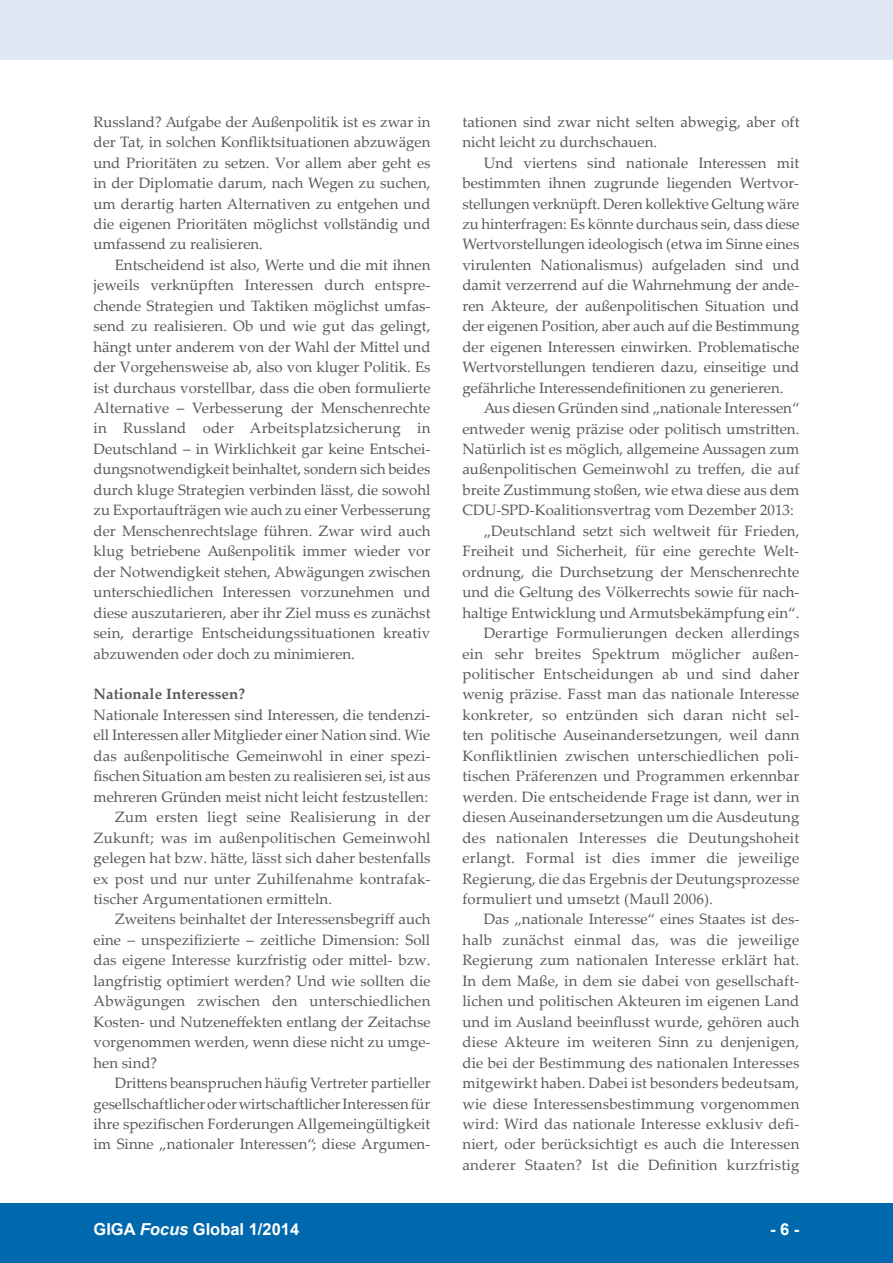
<style>
.page{position:relative;width:893px;height:1263px;background:#fff}
.page>*{position:absolute;margin:0;border:0;box-sizing:border-box;transform-origin:0 0}
.t1{font:700 16.5px "Arial";color:#fff}
.t2{font:15px/20.4px "Palatino Linotype";letter-spacing:.005em;color:#57585a;text-align:justify}
.t3{font:700 15px "Palatino Linotype";letter-spacing:.01em;color:#57585a}
.s1{font-style:italic}
</style>
<div class="page">
<div style="left:0;top:1203px;width:893px;height:60px;background:#0068ac"></div>
<div style="left:0;top:0;width:893px;height:60px;background:#dfe8f4"></div>
<p class="t2" style="left:94px;top:111px;width:338px">Russland? Aufgabe der Außenpolitik ist es zwar in der Tat, in solchen Konfliktsituationen abzuwägen und Prioritäten zu setzen. Vor allem aber geht es in der Diplomatie darum, nach Wegen zu suchen, um derartig harten Alternativen zu entgehen und die eigenen Prioritäten möglichst vollständig und umfassend zu realisieren.</p>
<p class="t2" style="left:94px;top:254px;width:339px;text-indent:21px">Entscheidend ist also, Werte und die mit ihnen jeweils verknüpften Interessen durch entspre&shy;chende Strategien und Taktiken möglichst umfas&shy;send zu realisieren. Ob und wie gut das gelingt, hängt unter anderem von der Wahl der Mittel und der Vorgehensweise ab, also von kluger Politik. Es ist durchaus vorstellbar, dass die oben formulierte Alternative ‒ Verbesserung der Menschenrechte in Russland oder Arbeitsplatzsicherung in Deutschland ‒ in Wirklichkeit gar keine Entschei&shy;dungsnotwendigkeit beinhaltet, sondern sich beides durch kluge Strategien verbinden lässt, die sowohl zu Exportaufträgen wie auch zu einer Verbesserung der Menschenrechtslage führen. Zwar wird auch klug betriebene Außenpolitik immer wieder vor der Notwendigkeit stehen, Abwägungen zwischen unterschiedlichen Interessen vorzunehmen und diese auszutarieren, aber ihr Ziel muss es zunächst sein, derartige Entscheidungssituationen kreativ abzuwenden oder doch zu minimieren.</p>
<p class="t3" style="left:94px;top:684px;width:153px">Nationale Interessen?</p>
<p class="t2" style="left:94px;top:704px;width:338px">Nationale Interessen sind Interessen, die tendenzi-</p>
<p class="t2" style="left:94px;top:724px;width:338px">ell Interessen aller Mitglieder einer Nation sind. Wie</p>
<p class="t2" style="left:94px;top:745px;width:338px">das außenpolitische Gemeinwohl in einer spezi-</p>
<p class="t2" style="left:94px;top:765px;width:338px">fischen Situation am besten zu realisieren sei, ist aus</p>
<p class="t2" style="left:94px;top:786px;width:336px">mehreren Gründen meist nicht leicht festzustellen:</p>
<p class="t2" style="left:115px;top:806px;width:317px">Zum ersten liegt seine Realisierung in der</p>
<p class="t2" style="left:94px;top:827px;width:339px">Zukunft; was im außenpolitischen Gemeinwohl</p>
<p class="t2" style="left:94px;top:847px;width:338px">gelegen hat bzw. hätte, lässt sich daher bestenfalls</p>
<p class="t2" style="left:94px;top:868px;width:339px">ex post und nur unter Zuhilfenahme kontrafak-</p>
<p class="t2" style="left:94px;top:888px;width:240px">tischer Argumentationen ermitteln.</p>
<p class="t2" style="left:115px;top:908px;width:317px">Zweitens beinhaltet der Interessensbegriff auch</p>
<p class="t2" style="left:94px;top:929px;width:338px">eine – unspezifizierte – zeitliche Dimension: Soll</p>
<p class="t2" style="left:94px;top:949px;width:339px">das eigene Interesse kurzfristig oder mittel- bzw.</p>
<p class="t2" style="left:94px;top:970px;width:338px">langfristig optimiert werden? Und wie sollten die</p>
<p class="t2" style="left:94px;top:990px;width:338px">Abwägungen zwischen den unterschiedlichen</p>
<p class="t2" style="left:94px;top:1011px;width:338px">Kosten- und Nutzeneffekten entlang der Zeitachse</p>
<p class="t2" style="left:94px;top:1031px;width:338px">vorgenommen werden, wenn diese nicht zu umge-</p>
<p class="t2" style="left:94px;top:1052px;width:65px">hen sind?</p>
<p class="t2" style="left:115px;top:1072px;width:317px">Drittens beanspruchen häufig Vertreter partieller</p>
<p class="t2" style="left:94px;top:1093px;width:338px">gesellschaftlicher oder wirtschaftlicher Interessen für</p>
<p class="t2" style="left:94px;top:1113px;width:338px">ihre spezifischen Forderungen Allgemeingültigkeit</p>
<p class="t2" style="left:94px;top:1133px;width:337px">im Sinne „nationaler Interessen“; diese Argumen-</p>
<p class="t2" style="left:462px;top:111px;width:339px">tationen sind zwar nicht selten abwegig, aber oft nicht leicht zu durchschauen.</p>
<p class="t2" style="left:462px;top:152px;width:339px;text-indent:21px">Und viertens sind nationale Interessen mit bestimmten ihnen zugrunde liegenden Wertvor&shy;stellungen verknüpft. Deren kollektive Geltung wäre zu hinterfragen: Es könnte durchaus sein, dass diese Wertvorstellungen ideologisch (etwa im Sinne eines virulenten Nationalismus) aufgeladen sind und damit verzerrend auf die Wahrnehmung der ande&shy;ren Akteure, der außenpolitischen Situation und der eigenen Position, aber auch auf die Bestimmung der eigenen Interessen einwirken. Problematische Wertvorstellungen tendieren dazu, einseitige und gefährliche Interessendefinitionen zu generieren.</p>
<p class="t2" style="left:484px;top:397px;width:317px">Aus diesen Gründen sind „nationale Interessen“</p>
<p class="t2" style="left:462px;top:418px;width:338px">entweder wenig präzise oder politisch umstritten.</p>
<p class="t2" style="left:462px;top:438px;width:338px">Natürlich ist es möglich, allgemeine Aussagen zum</p>
<p class="t2" style="left:462px;top:459px;width:339px">außenpolitischen Gemeinwohl zu treffen, die auf</p>
<p class="t2" style="left:462px;top:479px;width:338px">breite Zustimmung stoßen, wie etwa diese aus dem</p>
<p class="t2" style="left:462px;top:499px;width:333px">CDU-SPD-Koalitionsvertrag vom Dezember 2013:</p>
<p class="t2" style="left:484px;top:520px;width:317px">„Deutschland setzt sich weltweit für Frieden,</p>
<p class="t2" style="left:462px;top:540px;width:337px">Freiheit und Sicherheit, für eine gerechte Welt-</p>
<p class="t2" style="left:462px;top:561px;width:338px">ordnung, die Durchsetzung der Menschenrechte</p>
<p class="t2" style="left:462px;top:581px;width:338px">und die Geltung des Völkerrechts sowie für nach-</p>
<p class="t2" style="left:462px;top:602px;width:338px">haltige Entwicklung und Armutsbekämpfung ein“.</p>
<p class="t2" style="left:484px;top:622px;width:317px">Derartige Formulierungen decken allerdings</p>
<p class="t2" style="left:462px;top:643px;width:338px">ein sehr breites Spektrum möglicher außen-</p>
<p class="t2" style="left:462px;top:663px;width:338px">politischer Entscheidungen ab und sind daher</p>
<p class="t2" style="left:462px;top:683px;width:338px">wenig präzise. Fasst man das nationale Interesse</p>
<p class="t2" style="left:462px;top:704px;width:338px">konkreter, so entzünden sich daran nicht sel-</p>
<p class="t2" style="left:462px;top:724px;width:339px">ten politische Auseinandersetzungen, weil dann</p>
<p class="t2" style="left:462px;top:745px;width:338px">Konfliktlinien zwischen unterschiedlichen poli-</p>
<p class="t2" style="left:462px;top:765px;width:338px">tischen Präferenzen und Programmen erkennbar</p>
<p class="t2" style="left:462px;top:786px;width:339px">werden. Die entscheidende Frage ist dann, wer in</p>
<p class="t2" style="left:462px;top:806px;width:338px">diesen Auseinandersetzungen um die Ausdeutung</p>
<p class="t2" style="left:462px;top:827px;width:338px">des nationalen Interesses die Deutungshoheit</p>
<p class="t2" style="left:462px;top:847px;width:338px">erlangt. Formal ist dies immer die jeweilige</p>
<p class="t2" style="left:462px;top:868px;width:339px">Regierung, die das Ergebnis der Deutungsprozesse</p>
<p class="t2" style="left:462px;top:888px;width:252px">formuliert und umsetzt (Maull 2006).</p>
<p class="t2" style="left:484px;top:908px;width:316px">Das „nationale Interesse“ eines Staates ist des-</p>
<p class="t2" style="left:462px;top:929px;width:338px">halb zunächst einmal das, was die jeweilige</p>
<p class="t2" style="left:462px;top:949px;width:338px">Regierung zum nationalen Interesse erklärt hat.</p>
<p class="t2" style="left:462px;top:970px;width:338px">In dem Maße, in dem sie dabei von gesellschaft-</p>
<p class="t2" style="left:462px;top:990px;width:338px">lichen und politischen Akteuren im eigenen Land</p>
<p class="t2" style="left:462px;top:1011px;width:338px">und im Ausland beeinflusst wurde, gehören auch</p>
<p class="t2" style="left:462px;top:1031px;width:338px">diese Akteure im weiteren Sinn zu denjenigen,</p>
<p class="t2" style="left:462px;top:1052px;width:338px">die bei der Bestimmung des nationalen Interesses</p>
<p class="t2" style="left:462px;top:1072px;width:338px">mitgewirkt haben. Dabei ist besonders bedeutsam,</p>
<p class="t2" style="left:462px;top:1093px;width:339px">wie diese Interessensbestimmung vorgenommen</p>
<p class="t2" style="left:462px;top:1113px;width:339px">wird: Wird das nationale Interesse exklusiv defi-</p>
<p class="t2" style="left:462px;top:1133px;width:339px">niert, oder berücksichtigt es auch die Interessen</p>
<p class="t2" style="left:462px;top:1154px;width:339px">anderer Staaten? Ist die Definition kurzfristig</p>
<p class="t1" style="left:94px;top:1218px;width:207px">GIGA <span class="s1">Focus</span> Global 1/2014</p>
<p class="t1" style="left:770px;top:1218px;width:31px">- 6 -</p>
</div>
